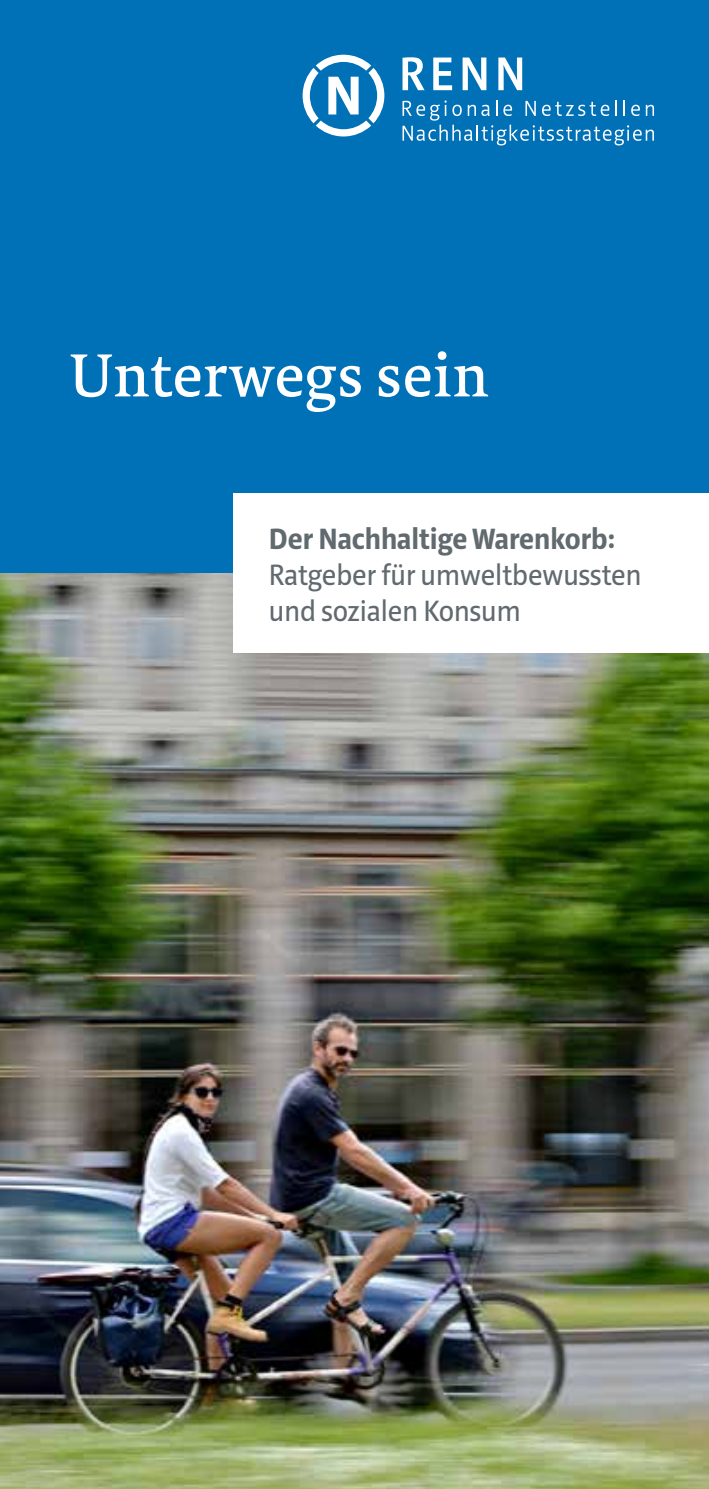
<style>
.page{position:relative;width:709px;height:1489px;background:#fff}
.page>*{position:absolute;margin:0;border:0;box-sizing:border-box;transform-origin:0 0}
.t1{font:500 62.5px "Tundra OT";letter-spacing:.015em;color:#fff}
.t2{font:30px/36px "Riga";color:#616a6e}
.t3{font:700 30px "Riga";color:#616a6e}
</style>
<div class="page">
<img style="left:0;top:573px;width:709px;height:915px">
<div style="left:0;top:0;width:709px;height:573px;background:#0071b7"></div>
<div style="left:234px;top:493px;width:475px;height:159px;background:#fff"></div>
<svg style="left:302px;top:55px;width:82px;height:81px"></svg>
<svg style="left:402px;top:57px;width:22px;height:33px"></svg>
<svg style="left:433px;top:58px;width:19px;height:32px"></svg>
<svg style="left:462px;top:58px;width:24px;height:32px"></svg>
<svg style="left:498px;top:58px;width:24px;height:32px"></svg>
<svg style="left:402px;top:100px;width:252px;height:45px"></svg>
<h1 class="t1" style="left:70px;top:340px;width:420px">Unterwegs sein</h1>
<p class="t3" style="left:269px;top:522px;width:348px">Der Nachhaltige Warenkorb:</p>
<p class="t2" style="left:269px;top:558px;width:374px">Ratgeber für umweltbewussten und sozialen Konsum</p>
</div>
